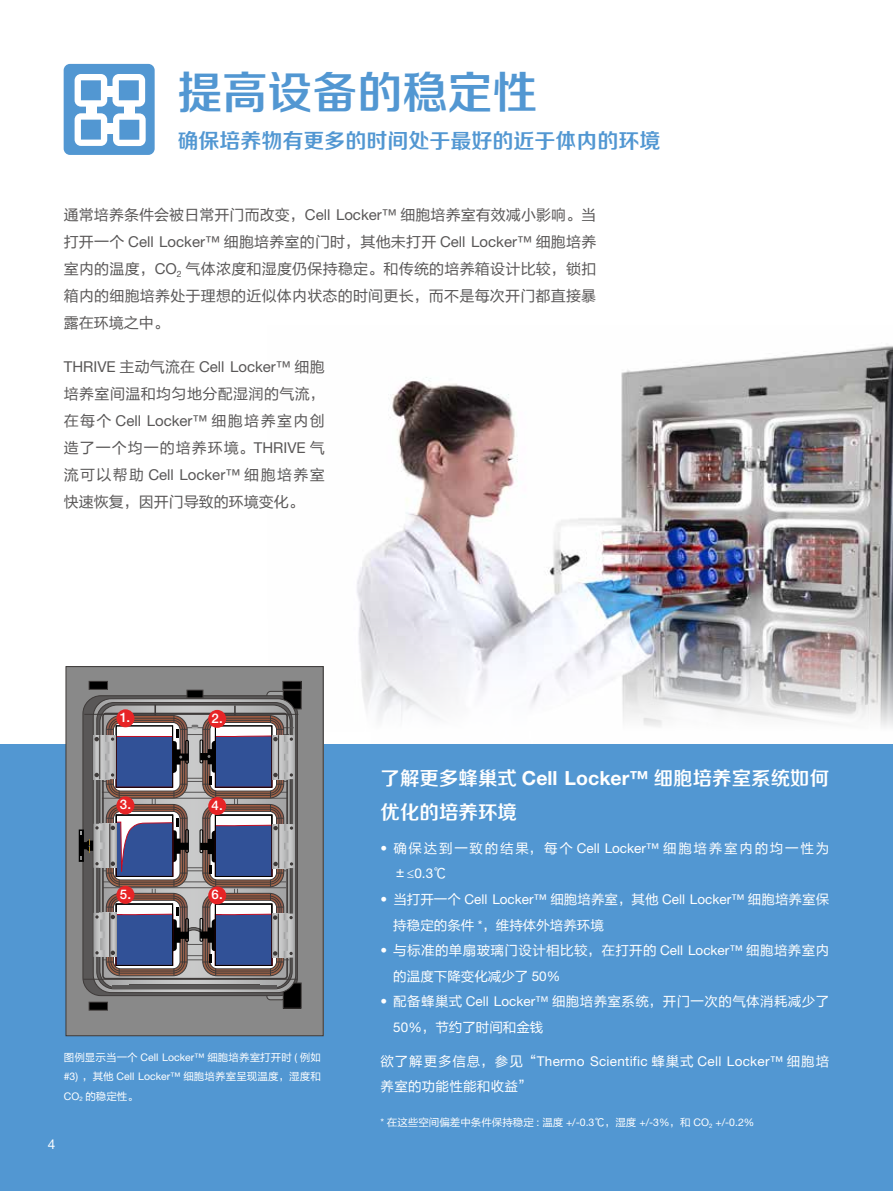
<style>
.page{position:relative;width:893px;height:1191px;background:#fff}
.page>*{position:absolute;margin:0;border:0;box-sizing:border-box;transform-origin:0 0}
.t1{font:45px "FZZZHONGJW GB1 0";color:#5297d2}
.t2{font:21px "FZZZHONGJW GB1 0";color:#5297d2}
.t3{font:19.5px/34.5px "FZZZHONGJW GB1 0";color:#fff}
.t4{font:15px/27px "FZLTHJW GB1 0";letter-spacing:.015em;color:#595757;text-align:justify}
.t5{font:15px "Helvetica Neue LT Std";color:#595757}
.t6{font:15px "FZLTHJW GB1 0";letter-spacing:.065em;color:#595757}
.t7{font:13.5px/25.5px "FZLTHJW GB1 0";letter-spacing:.03em;color:#fff}
.t8{font:13.5px "Helvetica Neue LT Std";letter-spacing:.02em;color:#fff}
.t9{font:13.5px "Helvetica Neue LT Std";color:#fff}
.t10{font:13.5px "FZLTHJW GB1 0";letter-spacing:.13em;color:#fff}
.t11{font:13.5px "FZLTHJW GB1 0";color:#fff}
.t12{font:500 13.2px "Helvetica Neue LT Std";color:#fff}
.t13{font:10.5px/19.5px "FZLTHJW GB1 0";letter-spacing:.01em;color:#fff;text-align:justify}
.t14{font:10.5px "Helvetica Neue LT Std";color:#fff}
.s1{font-family:"Helvetica Neue LT Std"}
.s2{font-family:"FZLTHJW GB1 0"}
.s3{font-family:"Helvetica Neue LT Std";font-weight:700}
</style>
<div class="page">
<img style="left:323px;top:346px;width:570px;height:398px">
<div style="left:0;top:744px;width:893px;height:447px;background:#5297d2"></div>
<div style="left:66px;top:666px;width:257px;height:369px;background:#898989"></div>
<div style="left:66px;top:666px;width:257px;height:370px;border:1px solid #3e3a39"></div>
<svg style="left:267px;top:691px;width:28px;height:8px"></svg>
<div style="left:267px;top:691px;width:28px;height:8px;border:1px solid #3e3a39;border-radius:4px"></div>
<svg style="left:267px;top:992px;width:18px;height:7px"></svg>
<div style="left:267px;top:992px;width:18px;height:8px;border:1px solid #3e3a39;border-radius:4px"></div>
<div style="left:283px;top:983px;width:18px;height:25px;background:#000"></div>
<div style="left:283px;top:982px;width:18px;height:26px;border:1px solid #3e3a39"></div>
<svg style="left:283px;top:690px;width:18px;height:19px"></svg>
<div style="left:283px;top:690px;width:18px;height:19px;border:1px solid #3e3a39"></div>
<svg style="left:100px;top:705px;width:190px;height:283px;background:#989797"></svg>
<div style="left:89px;top:681px;width:18px;height:8px;background:#000"></div>
<div style="left:89px;top:681px;width:19px;height:8px;border:1px solid #3e3a39"></div>
<div style="left:283px;top:681px;width:18px;height:8px;background:#000"></div>
<div style="left:283px;top:681px;width:18px;height:8px;border:1px solid #3e3a39"></div>
<div style="left:89px;top:1002px;width:18px;height:8px;background:#000"></div>
<div style="left:89px;top:1002px;width:19px;height:8px;border:1px solid #3e3a39"></div>
<div style="left:187px;top:690px;width:16px;height:7px;background:#000"></div>
<div style="left:187px;top:690px;width:16px;height:8px;border:1px solid #3e3a39"></div>
<hr style="left:129px;top:983px;width:131px;height:3px;background:#4f4c4b">
<hr style="left:112px;top:985px;width:165px;height:4px;background:#595757">
<hr style="left:154px;top:704px;width:2px;height:20px;background:#3e3a39">
<hr style="left:234px;top:705px;width:2px;height:20px;background:#3e3a39">
<hr style="left:84px;top:714px;width:214px;height:1px;background:#3e3a39">
<hr style="left:83px;top:979px;width:214px;height:1px;background:#3e3a39">
<svg style="left:79px;top:715px;width:216px;height:260px;background:#747588"></svg>
<div style="left:116px;top:709px;width:18px;height:18px;background:#e72426;border-radius:50%"></div>
<div style="left:208px;top:710px;width:18px;height:18px;background:#e72426;border-radius:50%"></div>
<div style="left:116px;top:796px;width:18px;height:18px;background:#e72426;border-radius:50%"></div>
<div style="left:208px;top:797px;width:18px;height:18px;background:#e72426;border-radius:50%"></div>
<div style="left:116px;top:886px;width:18px;height:17px;background:#e72426;border-radius:50%"></div>
<div style="left:208px;top:886px;width:18px;height:18px;background:#e72426;border-radius:50%"></div>
<div style="left:64px;top:64px;width:91px;height:91px;background:#5297d2;border-radius:6px"></div>
<svg style="left:113px;top:74px;width:32px;height:33px"></svg>
<svg style="left:75px;top:113px;width:32px;height:33px"></svg>
<svg style="left:113px;top:113px;width:33px;height:33px"></svg>
<svg style="left:75px;top:74px;width:32px;height:33px"></svg>
<div style="left:86px;top:105px;width:10px;height:9px;background:#fff"></div>
<div style="left:124px;top:105px;width:10px;height:9px;background:#fff"></div>
<div style="left:105px;top:86px;width:9px;height:11px;background:#fff"></div>
<div style="left:106px;top:124px;width:10px;height:10px;background:#fff"></div>
<h1 class="t1" style="left:177px;top:68px;width:361px">提高设备的稳定性</h1>
<h2 class="t2" style="left:177px;top:129px;width:484px">确保培养物有更多的时间处于最好的近于体内的环境</h2>
<p class="t4" style="left:64px;top:202px;width:534px">通常培养条件会被日常开门而改变，<span class="s1">Cell Locker™</span> 细胞培养室有效减小影响。当打开一个 <span class="s1">Cell Locker™</span> 细胞培养室的门时，其他未打开 <span class="s1">Cell Locker™</span> 细胞培养室内的温度，<span class="s1">CO</span><sub>2</sub> 气体浓度和湿度仍保持稳定。和传统的培养箱设计比较，锁扣箱内的细胞培养处于理想的近似体内状态的时间更长，而不是每次开门都直接暴露在环境之中。</p>
<p class="t5" style="left:64px;top:358px;width:263px">THRIVE <span class="s2">主动气流在</span> Cell Locker™ <span class="s2">细胞</span></p>
<p class="t4" style="left:64px;top:381px;width:263px">培养室间温和均匀地分配湿润的气流，</p>
<p class="t5" style="left:64px;top:412px;width:263px"><span class="s2">在每个</span> Cell Locker™ <span class="s2">细胞培养室内创</span></p>
<p class="t6" style="left:64px;top:440px;width:262px">造了一个均一的培养环境。<span class="s1">THRIVE</span> 气</p>
<p class="t5" style="left:64px;top:466px;width:263px"><span class="s2">流可以帮助</span> Cell Locker™ <span class="s2">细胞培养室</span></p>
<p class="t4" style="left:64px;top:489px;width:242px">快速恢复，因开门导致的环境变化。</p>
<p class="t12" style="left:120px;top:709px;width:12px">1.</p>
<p class="t12" style="left:212px;top:710px;width:13px">2.</p>
<p class="t12" style="left:120px;top:796px;width:13px">3.</p>
<p class="t12" style="left:212px;top:797px;width:13px">4.</p>
<p class="t12" style="left:120px;top:886px;width:13px">5.</p>
<p class="t12" style="left:212px;top:886px;width:13px">6.</p>
<p class="t13" style="left:64px;top:1047px;width:259px">图例显示当一个 <span class="s1">Cell Locker™</span> 细胞培养室打开时 <span class="s1">(</span> 例如<span class="s1">#3)</span> ，其他 <span class="s1">Cell Locker™</span> 细胞培养室呈现温度，湿度和<span class="s1">CO</span><sub>2</sub> 的稳定性。</p>
<p class="t8" style="left:48px;top:1136px;width:9px">4</p>
<h3 class="t3" style="left:381px;top:762px;width:450px">了解更多蜂巢式 <span class="s3">Cell Locker™</span> 细胞培养室系统如何优化的培养环境</h3>
<p class="t10" style="left:381px;top:841px;width:450px"><span class="s1">•</span> 确保达到一致的结果，每个 <span class="s1">Cell Locker™</span> 细胞培养室内的均一性为</p>
<p class="t8" style="left:393px;top:865px;width:55px"><span class="s2">±</span>≤0.3<span class="s2">℃</span></p>
<p class="t9" style="left:381px;top:891px;width:450px">• <span class="s2">当打开一个</span> Cell Locker™ <span class="s2">细胞培养室，其他</span> Cell Locker™ <span class="s2">细胞培养室保</span></p>
<p class="t11" style="left:393px;top:917px;width:212px">持稳定的条件 <span class="s1">*</span>，维持体外培养环境</p>
<p class="t7" style="left:393px;top:938px;width:437px;text-indent:-13px"><span class="s1">•</span> 与标准的单扇玻璃门设计相比较，在打开的 <span class="s1">Cell Locker™</span> 细胞培养室内的温度下降变化减少了 <span class="s1">50%</span></p>
<p class="t7" style="left:393px;top:989px;width:437px;text-indent:-13px"><span class="s1">•</span> 配备蜂巢式 <span class="s1">Cell Locker™</span> 细胞培养室系统，开门一次的气体消耗减少了<br><span class="s1">50%</span>，节约了时间和金钱</p>
<p class="t8" style="left:381px;top:1052px;width:450px"><span class="s2">欲了解更多信息，参见“</span>Thermo Scientific <span class="s2">蜂巢式</span> Cell Locker™ <span class="s2">细胞培</span></p>
<p class="t7" style="left:381px;top:1074px;width:153px">养室的功能性能和收益”</p>
<p class="t14" style="left:381px;top:1115px;width:375px">* <span class="s2">在这些空间偏差中条件保持稳定</span> : <span class="s2">温度</span> +/-0.3<span class="s2">℃，湿度</span> +/-3%<span class="s2">，和</span> CO<sub>2</sub> +/-0.2%</p>
</div>
